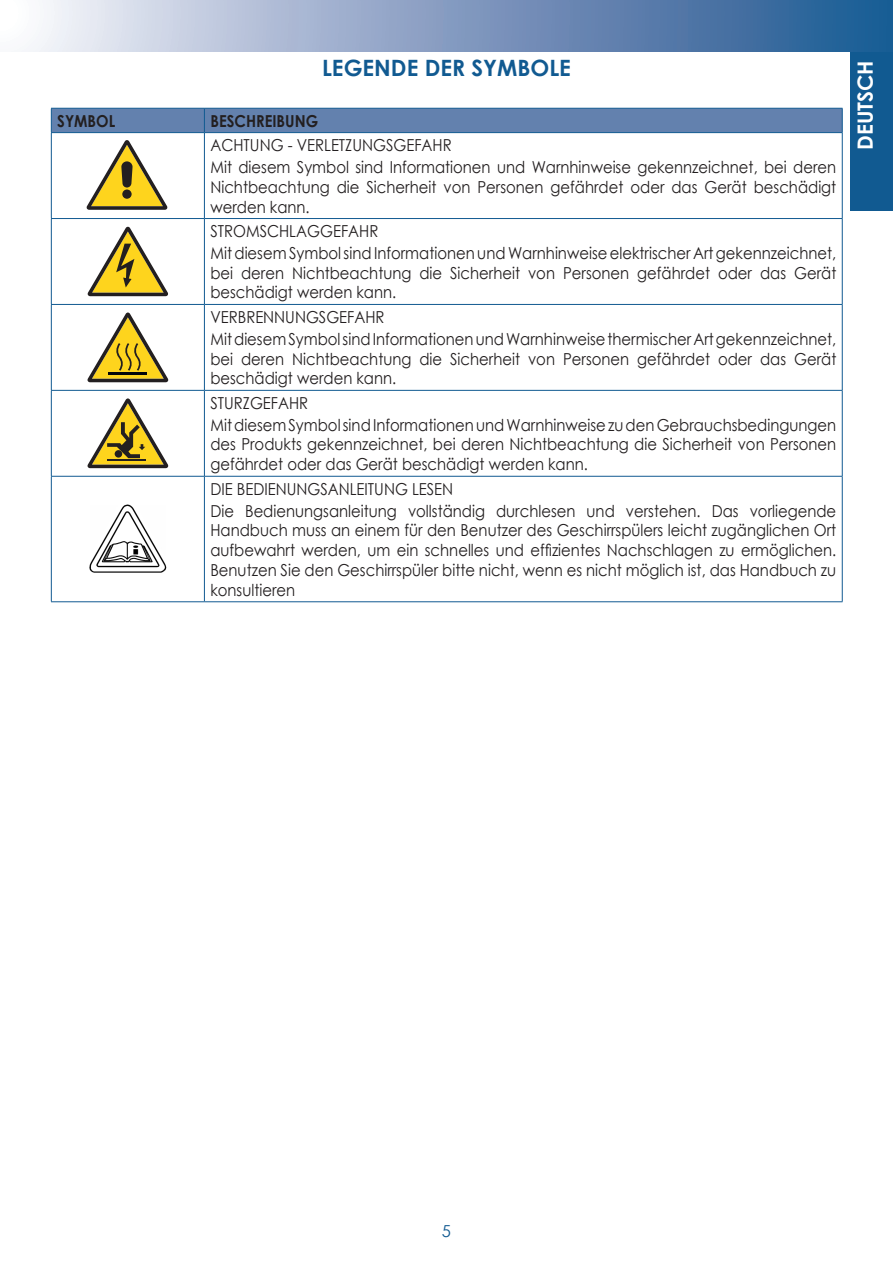
<style>
.page{position:relative;width:893px;height:1263px;background:#fff}
.page>*{position:absolute;margin:0;border:0;box-sizing:border-box;transform-origin:0 0}
.t1{font:700 22.5px "Century Gothic";color:#115a91}
.t2{font:700 21px "Century Gothic";color:#fff}
.t3{font:16.5px/19.8px "Century Gothic";color:#231f20;scale:.9 1}
.t4{font:700 16.5px "Century Gothic";color:#231f20;scale:.9 1}
.t5{font:16.5px "Century Gothic";color:#115a91}
</style>
<div class="page">
<div style="left:850px;top:0;width:43px;height:210px;background:#115a91"></div>
<div style="left:0;top:0;width:893px;height:51px;background:linear-gradient(to right,#f9f3fa,#18508e)"></div>
<hr style="left:51px;top:219px;width:1px;height:85px;background:#115a91">
<hr style="left:51px;top:305px;width:1px;height:85px;background:#115a91">
<hr style="left:51px;top:391px;width:1px;height:85px;background:#115a91">
<hr style="left:51px;top:477px;width:1px;height:124px;background:#115a91">
<hr style="left:51px;top:218px;width:153px;height:1px;background:#115a91">
<hr style="left:204px;top:218px;width:638px;height:1px;background:#115a91">
<hr style="left:204px;top:219px;width:1px;height:85px;background:#115a91">
<hr style="left:842px;top:219px;width:1px;height:85px;background:#115a91">
<hr style="left:204px;top:305px;width:1px;height:85px;background:#115a91">
<hr style="left:842px;top:305px;width:1px;height:85px;background:#115a91">
<hr style="left:204px;top:391px;width:1px;height:85px;background:#115a91">
<hr style="left:204px;top:477px;width:1px;height:124px;background:#115a91">
<hr style="left:842px;top:391px;width:1px;height:85px;background:#115a91">
<hr style="left:842px;top:477px;width:1px;height:124px;background:#115a91">
<hr style="left:51px;top:133px;width:1px;height:85px;background:#115a91">
<hr style="left:204px;top:133px;width:1px;height:85px;background:#115a91">
<hr style="left:842px;top:133px;width:1px;height:85px;background:#115a91">
<div style="left:51px;top:108px;width:792px;height:25px;background:#6381ae"></div>
<hr style="left:51px;top:132px;width:153px;height:1px;background:#115a91">
<hr style="left:204px;top:132px;width:638px;height:1px;background:#115a91">
<hr style="left:51px;top:304px;width:153px;height:1px;background:#115a91">
<hr style="left:204px;top:304px;width:638px;height:1px;background:#115a91">
<hr style="left:51px;top:390px;width:153px;height:1px;background:#115a91">
<hr style="left:51px;top:476px;width:153px;height:1px;background:#115a91">
<hr style="left:204px;top:390px;width:638px;height:1px;background:#115a91">
<hr style="left:204px;top:476px;width:638px;height:1px;background:#115a91">
<hr style="left:51px;top:601px;width:153px;height:1px;background:#115a91">
<hr style="left:204px;top:601px;width:638px;height:1px;background:#115a91">
<svg style="left:87px;top:140px;width:80px;height:70px"></svg>
<svg style="left:88px;top:227px;width:80px;height:69px"></svg>
<svg style="left:87px;top:312px;width:81px;height:70px"></svg>
<svg style="left:88px;top:398px;width:80px;height:70px"></svg>
<hr style="left:107px;top:459px;width:38px;height:1px;background:#231f20">
<img style="left:89px;top:504px;width:77px;height:69px">
<h1 class="t1" style="left:322px;top:51px;width:250px">LEGENDE DER SYMBOLE</h1>
<p class="t4" style="left:57px;top:108px;width:66px">SYMBOL</p>
<p class="t4" style="left:210px;top:108px;width:121px">BESCHREIBUNG</p>
<p class="t3" style="left:210px;top:134px;width:697px;line-height:21.9px">ACHTUNG - VERLETZUNGSGEFAHR<br>Mit diesem Symbol sind Informationen und Warnhinweise gekennzeichnet, bei deren</p>
<p class="t3" style="left:210px;top:177px;width:697px">Nichtbeachtung die Sicherheit von Personen gefährdet oder das Gerät beschädigt werden kann.</p>
<p class="t3" style="left:210px;top:220px;width:697px;line-height:21.9px">STROMSCHLAGGEFAHR<br>Mit diesem Symbol sind Informationen und Warnhinweise elektrischer Art gekennzeichnet,</p>
<p class="t3" style="left:210px;top:262px;width:697px">bei deren Nichtbeachtung die Sicherheit von Personen gefährdet oder das Gerät beschädigt werden kann.</p>
<p class="t3" style="left:210px;top:306px;width:697px;line-height:21.9px">VERBRENNUNGSGEFAHR<br>Mit diesem Symbol sind Informationen und Warnhinweise thermischer Art gekennzeichnet,</p>
<p class="t3" style="left:210px;top:348px;width:697px">bei deren Nichtbeachtung die Sicherheit von Personen gefährdet oder das Gerät beschädigt werden kann.</p>
<p class="t3" style="left:210px;top:392px;width:697px;line-height:21.9px">STURZGEFAHR<br>Mit diesem Symbol sind Informationen und Warnhinweise zu den Gebrauchsbedingungen</p>
<p class="t3" style="left:210px;top:434px;width:697px">des Produkts gekennzeichnet, bei deren Nichtbeachtung die Sicherheit von Personen gefährdet oder das Gerät beschädigt werden kann.</p>
<p class="t3" style="left:210px;top:477px;width:697px;line-height:21.9px">DIE BEDIENUNGSANLEITUNG LESEN<br>Die Bedienungsanleitung vollständig durchlesen und verstehen. Das vorliegende</p>
<p class="t3" style="left:210px;top:520px;width:697px;text-align:justify">Handbuch muss an einem für den Benutzer des Geschirrspülers leicht zugänglichen Ort aufbewahrt werden, um ein schnelles und effizientes Nachschlagen zu ermöglichen.<br>Benutzen Sie den Geschirrspüler bitte nicht, wenn es nicht möglich ist, das Handbuch zu konsultieren</p>
<p class="t2" style="left:849px;top:150px;width:91px;rotate:-90deg">DEUTSCH</p>
<p class="t5" style="left:442px;top:1219px;width:11px">5</p>
</div>
